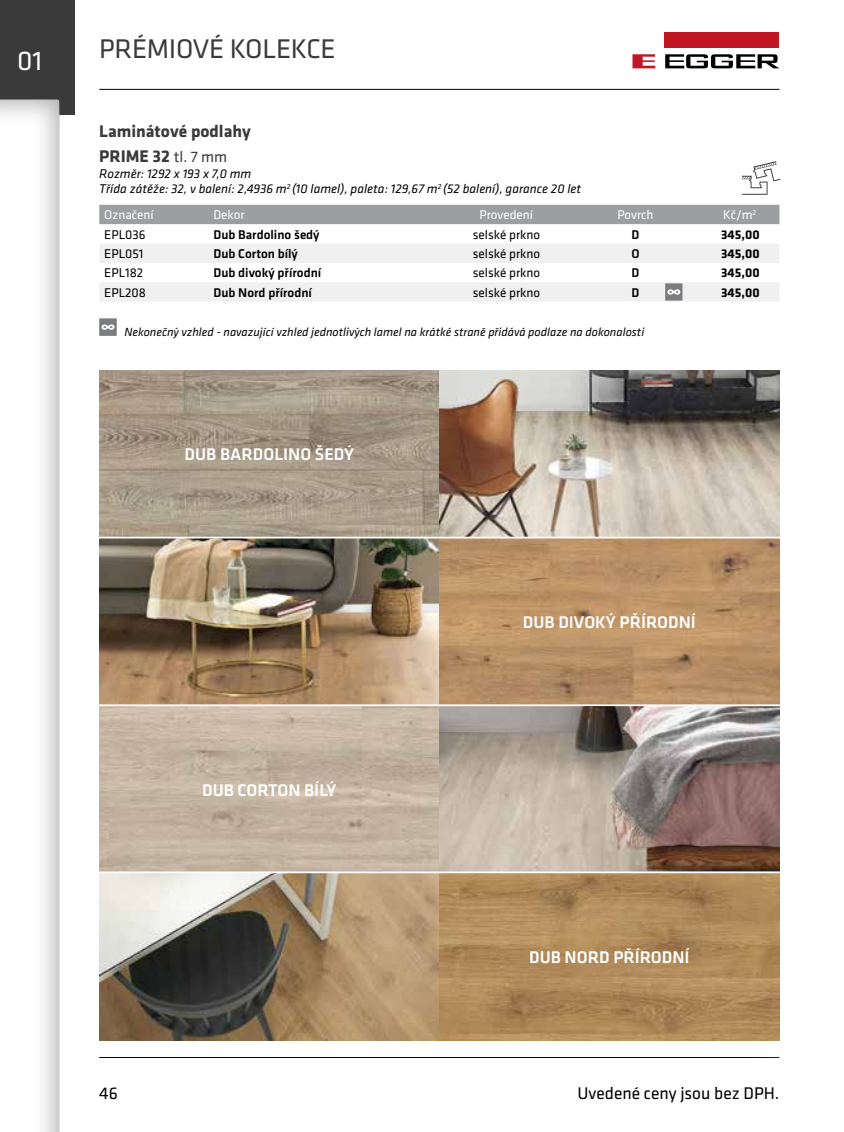
<style>
.page{position:relative;width:844px;height:1132px;background:#fff}
.page>*{position:absolute;margin:0;border:0;box-sizing:border-box;transform-origin:0 0}
.t1{font:28px "Klavika";letter-spacing:-.01em;color:#393a39}
.t2{font:28px "Klavika";color:#fff}
.t3{font:500 17.5px "Klavika";color:#fff}
.t4{font:700 17.5px/24.5px "Klavika";color:#393a39}
.t5{font:17.5px "Klavika";color:#000}
.t6{font:italic 13.12px/15.8px "Klavika";color:#000}
.t7{font:13.12px "Klavika";color:#000}
.t8{font:500 13.12px "Klavika";color:#000}
.t9{font:13.12px "Klavika";color:#fff}
.t10{font:700 13.12px "Klavika";color:#000}
.t11{font:italic 12.25px "Klavika";color:#000}
.s1{font-weight:400;font-size:15.75px}
</style>
<div class="page">
<hr style="left:99px;top:1056px;width:680px;height:1px;background:#000">
<hr style="left:99px;top:89px;width:680px;height:1px;background:#000">
<div style="left:99px;top:205px;width:680px;height:19px;background:#9c9e9f"></div>
<svg style="left:99px;top:244px;width:680px;height:57px;fill:#f0f0f1"></svg>
<svg style="left:665px;top:54px;width:114px;height:14px"></svg>
<svg style="left:632px;top:54px;width:23px;height:14px"></svg>
<div style="left:664px;top:32px;width:114px;height:16px;background:#c11624"></div>
<svg style="left:665px;top:283px;width:17px;height:17px"></svg>
<svg style="left:99px;top:318px;width:18px;height:18px"></svg>
<svg style="left:742px;top:161px;width:38px;height:34px"></svg>
<img style="left:99px;top:370px;width:680px;height:669px">
<hr style="left:99px;top:536px;width:680px;height:2px;background:#fff">
<hr style="left:99px;top:704px;width:680px;height:2px;background:#fff">
<hr style="left:99px;top:871px;width:680px;height:1px;background:#fff">
<div style="left:0;top:0;width:74px;height:114px;background:#393a39"></div>
<div style="left:0;top:96px;width:63px;height:1035px;background:#000;opacity:.32"></div>
<h1 class="t2" style="left:17px;top:45px;width:27px">01</h1>
<h1 class="t1" style="left:99px;top:33px;width:238px">PRÉMIOVÉ KOLEKCE</h1>
<h2 class="t4" style="left:99px;top:119px;width:153px">Laminátové podlahy<br>PRIME 32 <span class="s1">tl. 7 mm</span></h2>
<p class="t6" style="left:99px;top:165px;width:483px">Rozměr: 1292 x 193 x 7,0 mm<br>Třída zátěže: 32, v balení: 2,4936 m<sup>2</sup> (10 lamel), paleta: 129,67 m<sup>2</sup> (52 balení), garance 20 let</p>
<p class="t9" style="left:104px;top:208px;width:51px">Označení</p>
<p class="t9" style="left:213px;top:208px;width:33px">Dekor</p>
<p class="t9" style="left:479px;top:208px;width:55px">Provedení</p>
<p class="t9" style="left:617px;top:208px;width:38px">Povrch</p>
<p class="t9" style="left:723px;top:208px;width:35px">Kč/m<sup>2</sup></p>
<p class="t7" style="left:104px;top:227px;width:43px">EPL036</p>
<p class="t8" style="left:213px;top:227px;width:108px">Dub Bardolino šedý</p>
<p class="t7" style="left:472px;top:227px;width:69px">selské prkno</p>
<p class="t8" style="left:631px;top:227px;width:9px">D</p>
<p class="t10" style="left:721px;top:227px;width:40px">345,00</p>
<p class="t7" style="left:104px;top:246px;width:41px">EPL051</p>
<p class="t8" style="left:213px;top:246px;width:86px">Dub Corton bílý</p>
<p class="t7" style="left:472px;top:246px;width:69px">selské prkno</p>
<p class="t8" style="left:631px;top:246px;width:10px">O</p>
<p class="t10" style="left:721px;top:246px;width:40px">345,00</p>
<p class="t7" style="left:104px;top:266px;width:41px">EPL182</p>
<p class="t8" style="left:213px;top:266px;width:109px">Dub divoký přírodní</p>
<p class="t7" style="left:472px;top:266px;width:69px">selské prkno</p>
<p class="t8" style="left:631px;top:266px;width:9px">D</p>
<p class="t10" style="left:721px;top:266px;width:40px">345,00</p>
<p class="t7" style="left:104px;top:285px;width:43px">EPL208</p>
<p class="t8" style="left:213px;top:285px;width:100px">Dub Nord přírodní</p>
<p class="t7" style="left:472px;top:285px;width:69px">selské prkno</p>
<p class="t8" style="left:631px;top:285px;width:9px">D</p>
<p class="t10" style="left:721px;top:285px;width:40px">345,00</p>
<p class="t11" style="left:124px;top:325px;width:521px">Nekonečný vzhled - navazující vzhled jednotlivých lamel na krátké straně přidává podlaze na dokonalosti</p>
<h2 class="t3" style="left:184px;top:445px;width:171px">DUB BARDOLINO ŠEDÝ</h2>
<h2 class="t3" style="left:202px;top:780px;width:136px">DUB CORTON BÍLÝ</h2>
<h2 class="t5" style="left:99px;top:1083px;width:20px">46</h2>
<h2 class="t3" style="left:523px;top:612px;width:174px">DUB DIVOKÝ PŘÍRODNÍ</h2>
<h2 class="t3" style="left:529px;top:947px;width:162px">DUB NORD PŘÍRODNÍ</h2>
<h2 class="t5" style="left:577px;top:1083px;width:203px">Uvedené ceny jsou bez DPH.</h2>
</div>
